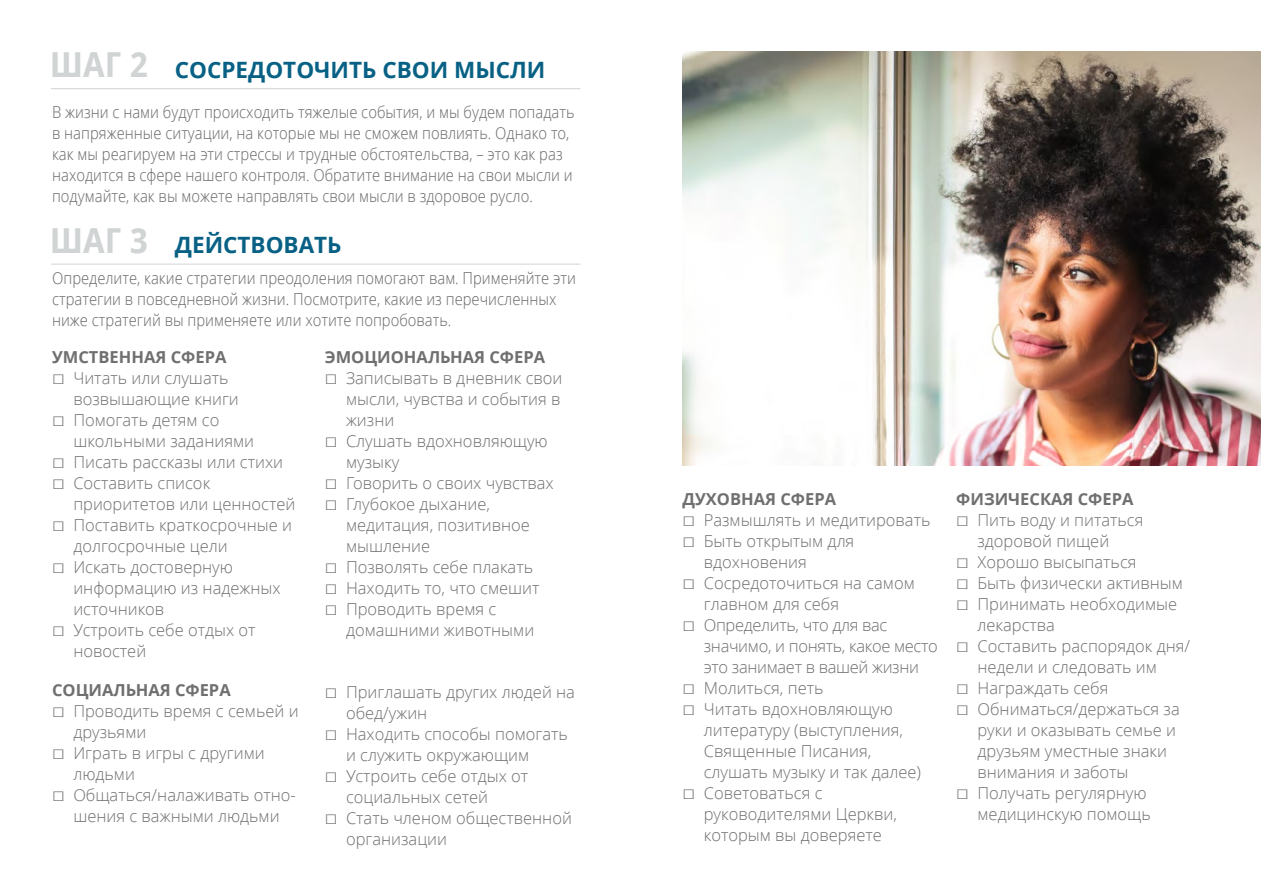
<style>
.page{position:relative;width:1263px;height:893px;background:#fff}
.page>*{position:absolute;margin:0;border:0;box-sizing:border-box;transform-origin:0 0}
.t1{font:700 34.5px "Zoram Condlds Lat";color:#d1d4d4}
.t2{font:700 22.5px "Zoramlds Lat";color:#086185}
.t3{font:300 16.5px/21px "Zoramlds Lat";color:#706f6f}
.t4{font:300 16.5px/21px "Zoram Condlds Lat";color:#706f6f}
.t5{font:700 16.5px "Zoramlds Lat";color:#706f6f}
.t6{font:300 16.5px/21px "Zoramlds Lat";letter-spacing:-.02em;color:#706f6f}
.s1{font-size:21px}
</style>
<div class="page">
<hr style="left:51px;top:88px;width:529px;height:1px;background:#d1d4d4">
<hr style="left:51px;top:264px;width:529px;height:1px;background:#d1d4d4">
<img style="left:682px;top:51px;width:579px;height:415px">
<h1 class="t1" style="left:50px;top:39px;width:99px">ШАГ 2</h1>
<h2 class="t2" style="left:175px;top:52px;width:372px">СОСРЕДОТОЧИТЬ СВОИ МЫСЛИ</h2>
<p class="t4" style="left:52px;top:102px;width:524px">В жизни с нами будут происходить тяжелые события, и мы будем попадать в напряженные ситуации, на которые мы не сможем повлиять. Однако то, как мы реагируем на эти стрессы и трудные обстоятельства, – это как раз находится в сфере нашего контроля. Обратите внимание на свои мысли и подумайте, как вы можете направлять свои мысли в здоровое русло.</p>
<h1 class="t1" style="left:50px;top:214px;width:99px">ШАГ 3</h1>
<h2 class="t2" style="left:175px;top:228px;width:168px">ДЕЙСТВОВАТЬ</h2>
<p class="t4" style="left:52px;top:268px;width:525px">Определите, какие стратегии преодоления помогают вам. Применяйте эти стратегии в повседневной жизни. Посмотрите, какие из перечисленных ниже стратегий вы применяете или хотите попробовать.</p>
<p class="t5" style="left:52px;top:344px;width:176px">УМСТВЕННАЯ СФЕРА</p>
<p class="t3" style="left:73px;top:367px;width:167px;text-indent:-21px"><span class="s1">□</span> Читать или слушать возвышающие книги</p>
<p class="t3" style="left:73px;top:409px;width:182px;text-indent:-21px"><span class="s1">□</span> Помогать детям со школьными заданиями</p>
<p class="t3" style="left:52px;top:451px;width:233px"><span class="s1">□</span> Писать рассказы или стихи</p>
<p class="t3" style="left:73px;top:472px;width:224px;text-indent:-21px"><span class="s1">□</span> Составить список приоритетов или ценностей</p>
<p class="t3" style="left:73px;top:514px;width:220px;text-indent:-21px"><span class="s1">□</span> Поставить краткосрочные и долгосрочные цели</p>
<p class="t3" style="left:73px;top:556px;width:209px;text-indent:-21px"><span class="s1">□</span> Искать достоверную информацию из надежных источников</p>
<p class="t3" style="left:73px;top:619px;width:184px;text-indent:-21px"><span class="s1">□</span> Устроить себе отдых от новостей</p>
<p class="t5" style="left:52px;top:678px;width:180px">СОЦИАЛЬНАЯ СФЕРА</p>
<p class="t3" style="left:73px;top:701px;width:227px;text-indent:-21px"><span class="s1">□</span> Проводить время с семьей и друзьями</p>
<p class="t3" style="left:73px;top:743px;width:193px;text-indent:-21px"><span class="s1">□</span> Играть в игры с другими людьми</p>
<p class="t3" style="left:52px;top:785px;width:245px;text-align:center"><span class="s1">□</span> Общаться/налаживать отно&shy;шения с важными людьми</p>
<p class="t5" style="left:325px;top:344px;width:222px">ЭМОЦИОНАЛЬНАЯ СФЕРА</p>
<p class="t3" style="left:346px;top:367px;width:218px;text-indent:-21px"><span class="s1">□</span> Записывать в дневник свои мысли, чувства и события в жизни</p>
<p class="t3" style="left:346px;top:430px;width:203px;text-indent:-21px"><span class="s1">□</span> Слушать вдохновляющую музыку</p>
<p class="t3" style="left:325px;top:472px;width:231px"><span class="s1">□</span> Говорить о своих чувствах</p>
<p class="t3" style="left:346px;top:493px;width:185px;text-indent:-21px"><span class="s1">□</span> Глубокое дыхание, медитация, позитивное мышление</p>
<p class="t3" style="left:325px;top:556px;width:210px"><span class="s1">□</span> Позволять себе плакать</p>
<p class="t3" style="left:325px;top:577px;width:216px"><span class="s1">□</span> Находить то, что смешит</p>
<p class="t3" style="left:346px;top:598px;width:190px;text-indent:-21px"><span class="s1">□</span> Проводить время с домашними животными</p>
<p class="t3" style="left:346px;top:681px;width:231px;text-indent:-21px"><span class="s1">□</span> Приглашать других людей на обед/ужин</p>
<p class="t3" style="left:346px;top:723px;width:223px;text-indent:-21px"><span class="s1">□</span> Находить способы помогать и служить окружающим</p>
<p class="t3" style="left:346px;top:765px;width:184px;text-indent:-21px"><span class="s1">□</span> Устроить себе отдых от социальных сетей</p>
<p class="t3" style="left:346px;top:807px;width:227px;text-indent:-21px"><span class="s1">□</span> Стать членом общественной организации</p>
<p class="t5" style="left:682px;top:487px;width:155px">ДУХОВНАЯ СФЕРА</p>
<p class="t3" style="left:682px;top:510px;width:249px"><span class="s1">□</span> Размышлять и медитировать</p>
<p class="t3" style="left:704px;top:531px;width:152px;text-indent:-21px"><span class="s1">□</span> Быть открытым для вдохновения</p>
<p class="t3" style="left:704px;top:573px;width:213px;text-indent:-21px"><span class="s1">□</span> Сосредоточиться на самом главном для себя</p>
<p class="t6" style="left:704px;top:615px;width:235px;text-indent:-21px"><span class="s1">□</span> Определить, что для вас значимо, и понять, какое место это занимает в вашей жизни</p>
<p class="t3" style="left:682px;top:678px;width:142px"><span class="s1">□</span> Молиться, петь</p>
<p class="t3" style="left:704px;top:699px;width:219px;text-indent:-21px"><span class="s1">□</span> Читать вдохновляющую литературу (выступления,<br>Священные Писания, слушать музыку и так далее)</p>
<p class="t3" style="left:704px;top:783px;width:195px;text-indent:-21px"><span class="s1">□</span> Советоваться с руководителями Церкви, которым вы доверяете</p>
<p class="t5" style="left:956px;top:487px;width:179px">ФИЗИЧЕСКАЯ СФЕРА</p>
<p class="t3" style="left:977px;top:510px;width:168px;text-indent:-21px"><span class="s1">□</span> Пить воду и питаться здоровой пищей</p>
<p class="t3" style="left:956px;top:552px;width:182px"><span class="s1">□</span> Хорошо высыпаться</p>
<p class="t3" style="left:956px;top:573px;width:228px"><span class="s1">□</span> Быть физически активным</p>
<p class="t3" style="left:977px;top:594px;width:201px;text-indent:-21px"><span class="s1">□</span> Принимать необходимые лекарства</p>
<p class="t3" style="left:977px;top:636px;width:214px;text-indent:-21px"><span class="s1">□</span> Составить распорядок дня/ недели и следовать им</p>
<p class="t3" style="left:956px;top:678px;width:154px"><span class="s1">□</span> Награждать себя</p>
<p class="t3" style="left:977px;top:699px;width:204px;text-indent:-21px"><span class="s1">□</span> Обниматься/держаться за руки и оказывать семье и друзьям уместные знаки внимания и заботы</p>
<p class="t3" style="left:956px;top:783px;width:196px;text-align:right"><span class="s1">□</span> Получать регулярную медицинскую помощь</p>
</div>
